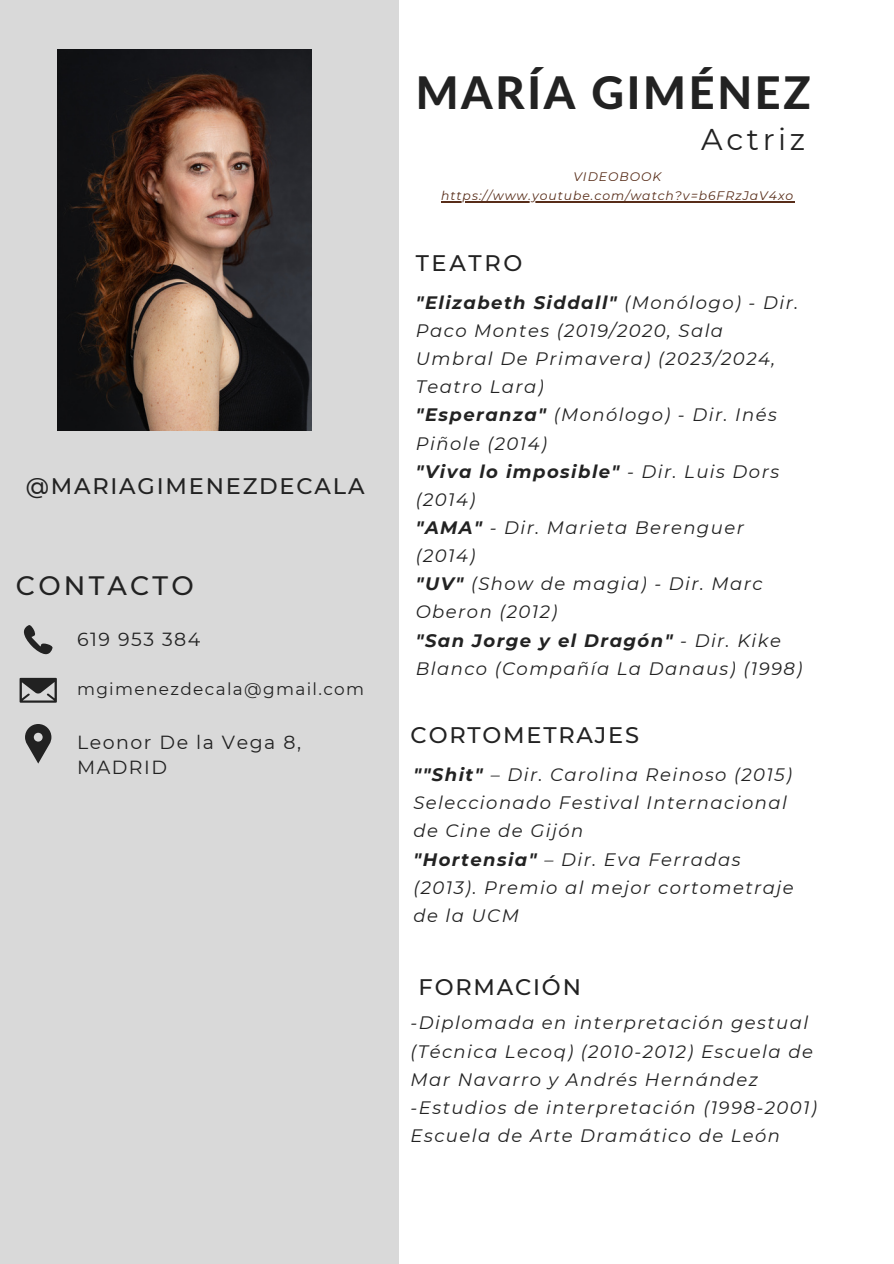
<style>
.page{position:relative;width:894px;height:1264px;background:#fff}
.page>*{position:absolute;margin:0;border:0;box-sizing:border-box;transform-origin:0 0}
.t1{font:800 45px "Lato Latin";letter-spacing:.06em;color:#222}
.t2{font:30px "Montserrat";letter-spacing:.12em;color:#222}
.t3{font:500 26.55px "Montserrat";letter-spacing:.12em;color:#222}
.t4{font:500 22.5px "Montserrat";letter-spacing:.08em;color:#222}
.t5{font:18.9px/25.2px "Montserrat";letter-spacing:.08em;color:#222}
.t6{font:italic 18px/28.2px "Montserrat";letter-spacing:.08em;color:#222}
.t7{font:16.95px "Montserrat";letter-spacing:.08em;color:#222}
.t8{font:italic 12.3px "Montserrat";letter-spacing:.08em;color:#582d19}
.s1{font-weight:700}
</style>
<div class="page">
<div style="left:0;top:0;width:398px;height:1263px;background:#d9d9d9"></div>
<svg style="left:24px;top:625px;width:29px;height:29px"></svg>
<svg style="left:20px;top:678px;width:36px;height:24px"></svg>
<svg style="left:25px;top:724px;width:26px;height:39px"></svg>
<img style="left:57px;top:49px;width:254px;height:382px">
<hr style="left:441px;top:201px;width:353px;height:1px;background:#582d19">
<h3 class="t4" style="left:26px;top:472px;width:340px">@MARIAGIMENEZDECALA</h3>
<p class="t3" style="left:16px;top:569px;width:179px">CONTACTO</p>
<h3 class="t5" style="left:77px;top:626px;width:125px">619 953 384</h3>
<h4 class="t7" style="left:77px;top:678px;width:288px">mgimenezdecala@gmail.com</h4>
<p class="t5" style="left:77px;top:729px;width:225px">Leonor De la Vega 8,<br>MADRID</p>
<h5 class="t1" style="left:415px;top:72px;width:396px">MARÍA GIMÉNEZ</h5>
<h1 class="t2" style="left:701px;top:121px;width:105px">Actriz</h1>
<h2 class="t8" style="left:573px;top:169px;width:89px">VIDEOBOOK</h2>
<p class="t8" style="left:441px;top:188px;width:353px">https://www.youtube.com/watch?v=b6FRzJaV4xo</p>
<p class="t4" style="left:415px;top:249px;width:108px">TEATRO</p>
<p class="t6" style="left:415px;top:288px;width:388px"><span class="s1">"Elizabeth Siddall"</span> (Monólogo) - Dir.<br>Paco Montes (2019/2020, Sala<br>Umbral De Primavera) (2023/2024,<br>Teatro Lara)<br><span class="s1">"Esperanza"</span> (Monólogo) - Dir. Inés<br>Piñole (2014)<br><span class="s1">"Viva lo imposible"</span> - Dir. Luis Dors (2014)<br><span class="s1">"AMA"</span> - Dir. Marieta Berenguer (2014)<br><span class="s1">"UV"</span> (Show de magia) - Dir. Marc<br>Oberon (2012)<br><span class="s1">"San Jorge y el Dragón"</span> - Dir. Kike<br>Blanco (Compañía La Danaus) (1998)</p>
<h6 class="t4" style="left:410px;top:721px;width:230px">CORTOMETRAJES</h6>
<p class="t6" style="left:413px;top:760px;width:382px"><span class="s1">""Shit"</span> – Dir. Carolina Reinoso (2015)<br>Seleccionado Festival Internacional de Cine de Gijón<br><span class="s1">"Hortensia"</span> – Dir. Eva Ferradas (2013). Premio al mejor cortometraje de la UCM</p>
<h3 class="t4" style="left:418px;top:973px;width:164px">FORMACIÓN</h3>
<h5 class="t6" style="left:410px;top:1008px;width:408px">-Diplomada en interpretación gestual (Técnica Lecoq) (2010-2012) Escuela de Mar Navarro y Andrés Hernández -Estudios de interpretación (1998-2001)<br>Escuela de Arte Dramático de León</h5>
</div>
